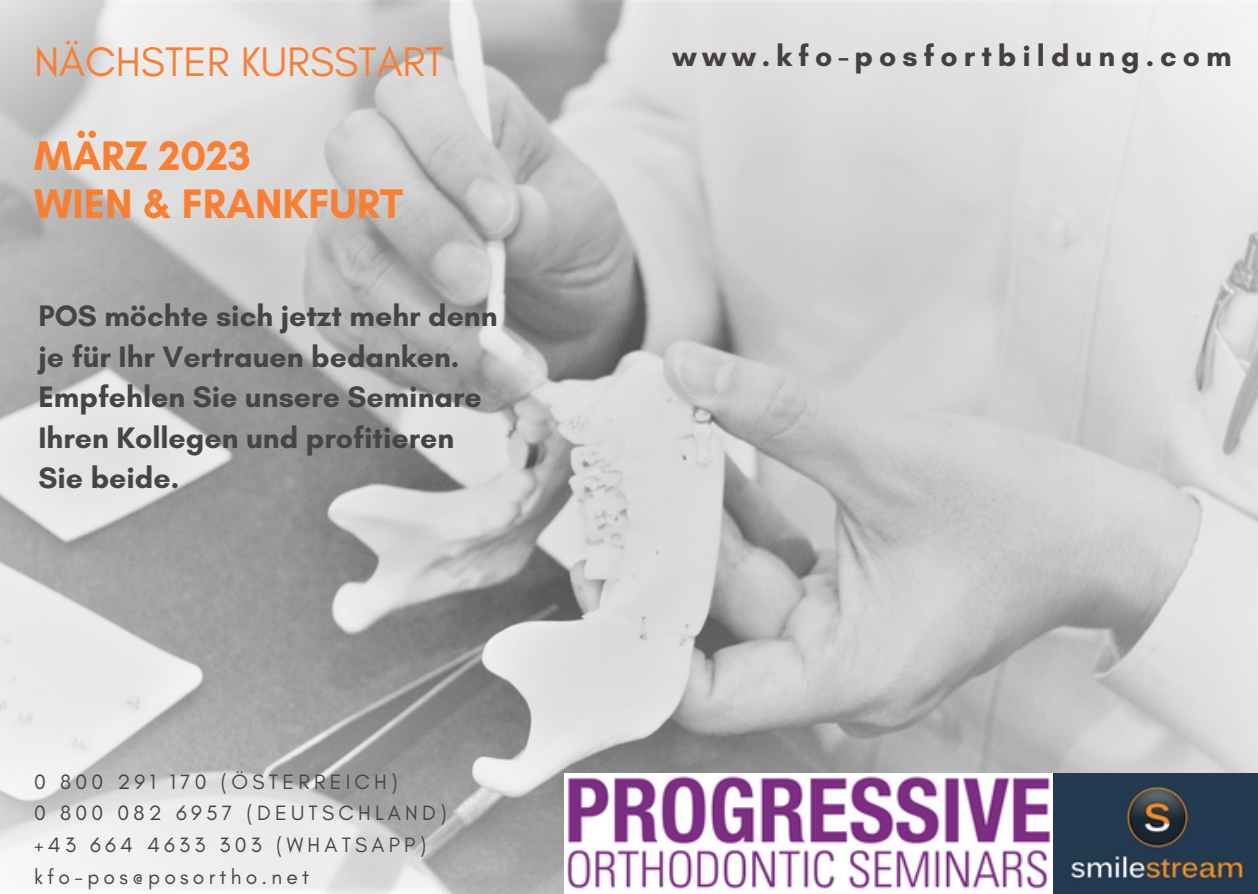
<style>
.page{position:relative;width:1258px;height:894px;background:#fff}
.page>*{position:absolute;margin:0;border:0;box-sizing:border-box;transform-origin:0 0}
.t1{font:700 42px/47.4px "Glacial Indifference";color:#fa7f32}
.t2{font:42px "Glacial Indifference";color:#fa7f32}
.t3{font:700 30.3px/40.5px "Glacial Indifference";color:#434649}
.t4{font:700 30px "Glacial Indifference";letter-spacing:.2em;color:#453f3f}
.t5{font:21px/31.8px "Glacial Indifference";letter-spacing:.2em;color:#434649}
</style>
<div class="page">
<img style="left:0;top:0;width:1258px;height:893px">
<img style="left:564px;top:772px;width:488px;height:121px">
<img style="left:1054px;top:772px;width:204px;height:121px">
<h1 class="t2" style="left:34px;top:36px;width:411px">NÄCHSTER KURSSTART</h1>
<h1 class="t1" style="left:34px;top:132px;width:370px">MÄRZ 2023<br>WIEN &amp; FRANKFURT</h1>
<p class="t3" style="left:38px;top:295px;width:460px">POS möchte sich jetzt mehr denn je für Ihr Vertrauen bedanken.<br>Empfehlen Sie unsere Seminare<br>Ihren Kollegen und profitieren<br>Sie beide.</p>
<p class="t5" style="left:34px;top:765px;width:414px">0 800 291 170 (ÖSTERREICH)<br>0 800 082 6957 (DEUTSCHLAND) +43 664 4633 303 (WHATSAPP) kfo-pos@posortho.net</p>
<p class="t4" style="left:673px;top:37px;width:560px">www.kfo-posfortbildung.com</p>
</div>
